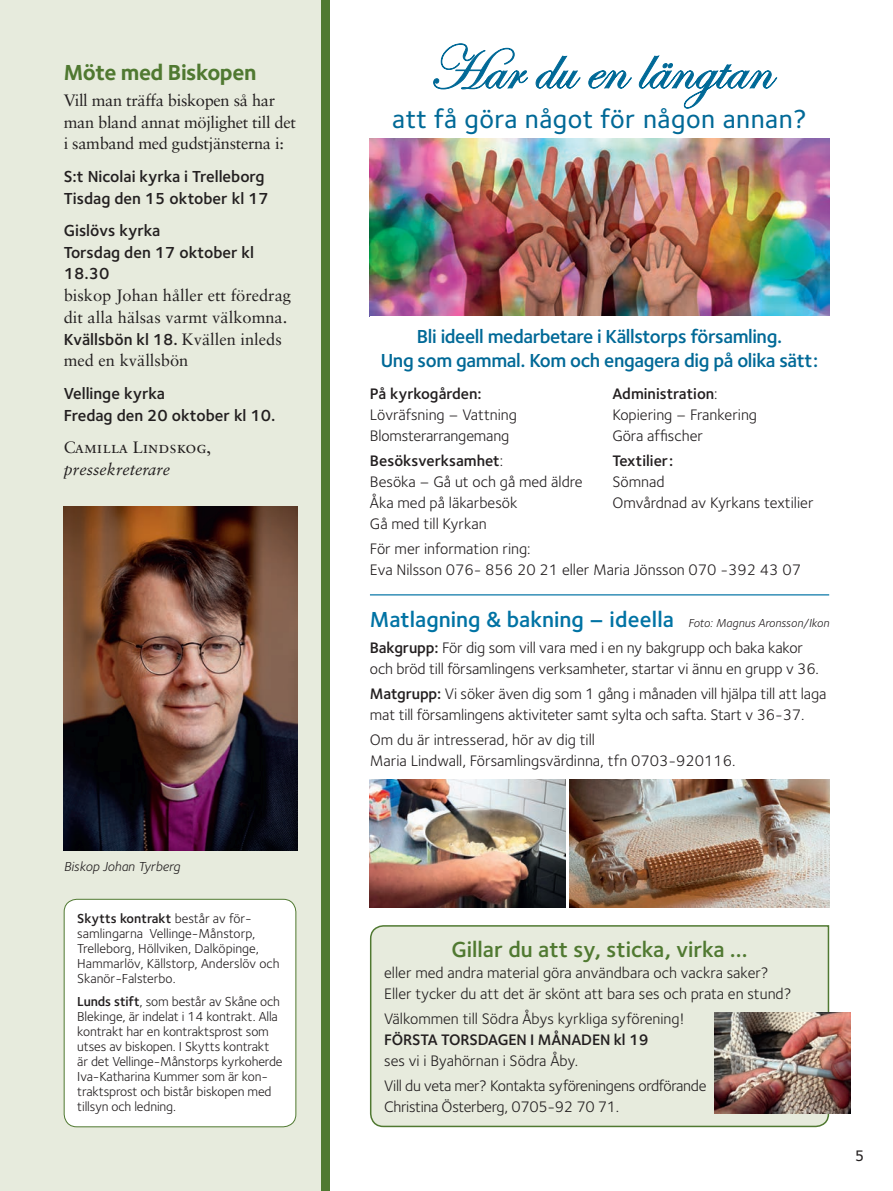
<style>
.page{position:relative;width:893px;height:1191px;background:#fff}
.page>*{position:absolute;margin:0;border:0;box-sizing:border-box;transform-origin:0 0}
.t1{font:63px "Edwardian Script ITC";color:#006997}
.t2{font:500 27px "Foundry Sterling";letter-spacing:.02em;color:#006997}
.t3{font:600 22.5px "Foundry Sterling";color:#507931}
.t4{font:600 22.5px "Foundry Sterling";color:#0073a4}
.t5{font:700 22.5px "Foundry Sterling";letter-spacing:-.02em;color:#507931}
.t6{font:600 19.5px/24px "Foundry Sterling";letter-spacing:-.02em;color:#006997;text-align:center}
.t7{font:600 16.5px/21.8px "Foundry Sterling";color:#231f20}
.t8{font:16.5px/21.8px "Sabon LT Std";color:#231f20}
.t9{font:16.5px/21.8px "Sabon LT Std";letter-spacing:-.02em;color:#231f20}
.t10{font:italic 16.5px "Sabon LT Std";color:#231f20}
.t11{font:15.75px/21px "Foundry Sterling";color:#231f20}
.t12{font:15.75px/25.2px "Foundry Sterling";letter-spacing:-.02em;color:#231f20}
.t13{font:600 15.75px "Foundry Sterling";letter-spacing:-.01em;color:#231f20}
.t14{font:500 15.75px "Foundry Sterling";color:#231f20}
.t15{font:13.5px/15px "Foundry Sterling";letter-spacing:-.01em;color:#231f20}
.t16{font:italic 13.5px "Foundry Sterling";color:#231f20}
.t17{font:italic 12px "Foundry Sterling";color:#231f20}
.s1{font-family:"Sabon LT Std";font-weight:400}
.s2{font-weight:600}
</style>
<div class="page">
<div style="left:0;top:0;width:325px;height:1191px;background:#e7ebdd"></div>
<div style="left:321px;top:0;width:9px;height:1191px;background:#507931"></div>
<img style="left:370px;top:138px;width:459px;height:178px">
<img style="left:64px;top:506px;width:234px;height:344px">
<div style="left:64px;top:899px;width:232px;height:227px;background:#fff;border-radius:13px"></div>
<div style="left:64px;top:899px;width:232px;height:228px;border:1px solid #507931;border-radius:13px"></div>
<svg style="left:433px;top:43px;width:95px;height:47px"></svg>
<svg style="left:535px;top:55px;width:46px;height:34px"></svg>
<svg style="left:588px;top:70px;width:44px;height:19px"></svg>
<svg style="left:639px;top:55px;width:138px;height:54px"></svg>
<div style="left:370px;top:925px;width:460px;height:203px;background:#e7ebdd"></div>
<img style="left:714px;top:1012px;width:136px;height:101px">
<hr style="left:370px;top:594px;width:459px;height:1px;background:#0073a4">
<img style="left:570px;top:779px;width:259px;height:128px">
<img style="left:370px;top:779px;width:196px;height:128px">
<h3 class="t5" style="left:64px;top:56px;width:194px">Möte med Biskopen</h3>
<p class="t9" style="left:64px;top:89px;width:234px">Vill man träffa biskopen så har man bland annat möjlighet till det i samband med gudstjänsterna i:</p>
<p class="t7" style="left:64px;top:165px;width:207px">S:t Nicolai kyrka i Trelleborg<br>Tisdag den 15 oktober kl 17</p>
<p class="t7" style="left:64px;top:219px;width:192px">Gislövs kyrka<br>Torsdag den 17 oktober kl<br>18.30</p>
<p class="t8" style="left:64px;top:284px;width:229px">biskop Johan håller ett föredrag dit alla hälsas varmt välkomna.</p>
<p class="t7" style="left:64px;top:328px;width:219px">Kvällsbön kl 18. <span class="s1">Kvällen inleds</span></p>
<p class="t8" style="left:64px;top:350px;width:126px">med en kvällsbön</p>
<p class="t7" style="left:64px;top:382px;width:213px">Vellinge kyrka<br>Fredag den 20 oktober kl 10.</p>
<p class="t8" style="left:64px;top:436px;width:149px">Camilla Lindskog,</p>
<p class="t10" style="left:64px;top:459px;width:108px">pressekreterare</p>
<p class="t16" style="left:64px;top:856px;width:118px">Biskop Johan Tyrberg</p>
<p class="t15" style="left:77px;top:910px;width:204px"><span class="s2">Skytts kontrakt</span> består av för&shy;samlingarna Vellinge-Månstorp,<br>Trelleborg, Höllviken, Dalköpinge,<br>Hammarlöv, Källstorp, Anderslöv och<br>Skanör-Falsterbo.</p>
<p class="t15" style="left:77px;top:994px;width:207px"><span class="s2">Lunds stift</span>, som består av Skåne och Blekinge, är indelat i 14 kontrakt. Alla kontrakt har en kontraktsprost som utses av biskopen. I Skytts kontrakt är det Vellinge-Månstorps kyrkoherde Iva-Katharina Kummer som är kon&shy;traktsprost och bistår biskopen med tillsyn och ledning.</p>
<h1 class="t1" style="left:428px;top:34px;width:344px">Har du en längtan</h1>
<h2 class="t2" style="left:392px;top:100px;width:416px">att få göra något för någon annan?</h2>
<p class="t6" style="left:381px;top:323px;width:439px">Bli ideell medarbetare i Källstorps församling.<br>Ung som gammal. Kom och engagera dig på olika sätt:</p>
<p class="t13" style="left:370px;top:383px;width:113px">På kyrkogården:</p>
<p class="t11" style="left:370px;top:404px;width:149px">Lövräfsning – Vattning<br>Blomsterarrangemang</p>
<p class="t11" style="left:370px;top:450px;width:214px"><span class="s2">Besöksverksamhet</span>:<br>Besöka – Gå ut och gå med äldre<br>Åka med på läkarbesök<br>Gå med till Kyrkan</p>
<p class="t11" style="left:612px;top:383px;width:146px"><span class="s2">Administration</span>:<br>Kopiering – Frankering<br>Göra affischer</p>
<p class="t13" style="left:612px;top:450px;width:62px">Textilier:</p>
<p class="t11" style="left:612px;top:471px;width:203px">Sömnad<br>Omvårdnad av Kyrkans textilier</p>
<p class="t11" style="left:370px;top:538px;width:433px">För mer information ring:<br>Eva Nilsson 076- 856 20 21 eller Maria Jönsson 070 -392 43 07</p>
<h3 class="t4" style="left:370px;top:604px;width:306px">Matlagning &amp; bakning – ideella</h3>
<p class="t11" style="left:370px;top:636px;width:451px"><span class="s2">Bakgrupp:</span> För dig som vill vara med i en ny bakgrupp och baka kakor och bröd till församlingens verksamheter, startar vi ännu en grupp v 36.</p>
<p class="t11" style="left:370px;top:682px;width:458px"><span class="s2">Matgrupp:</span> Vi söker även dig som 1 gång i månaden vill hjälpa till att laga mat till församlingens aktiviteter samt sylta och safta. Start v 36-37.</p>
<p class="t11" style="left:370px;top:729px;width:367px">Om du är intresserad, hör av dig till<br>Maria Lindwall, Församlingsvärdinna, tfn 0703-920116.</p>
<p class="t17" style="left:688px;top:614px;width:143px">Foto: Magnus Aronsson/Ikon</p>
<h3 class="t3" style="left:451px;top:933px;width:298px">Gillar du att sy, sticka, virka …</h3>
<p class="t11" style="left:384px;top:961px;width:409px">eller med andra material göra användbara och vackra saker?<br>Eller tycker du att det är skönt att bara ses och prata en stund?</p>
<p class="t11" style="left:384px;top:1007px;width:301px">Välkommen till Södra Åbys kyrkliga syförening!</p>
<p class="t13" style="left:384px;top:1028px;width:266px">FÖRSTA TORSDAGEN I MÅNADEN kl 19</p>
<p class="t12" style="left:384px;top:1047px;width:324px">ses vi i Byahörnan i Södra Åby.<br>Vill du veta mer? Kontakta syföreningens ordförande</p>
<p class="t12" style="left:384px;top:1093px;width:237px">Christina Österberg, 0705-92 70 71.</p>
<p class="t14" style="left:855px;top:1144px;width:11px">5</p>
</div>
